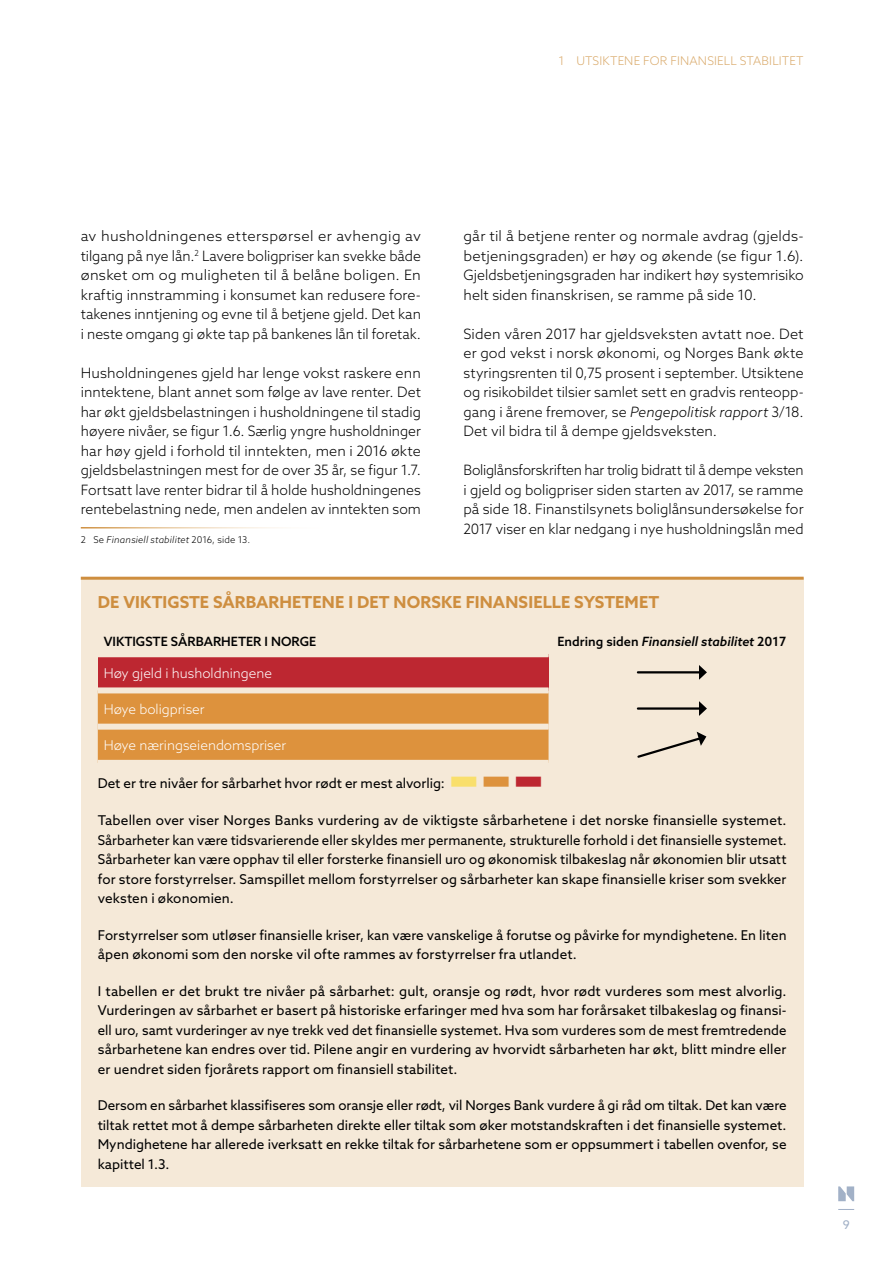
<style>
.page{position:relative;width:893px;height:1263px;background:#fff}
.page>*{position:absolute;margin:0;border:0;box-sizing:border-box;transform-origin:0 0}
.t1{font:700 16.5px "Azo Sans";letter-spacing:.005em;color:#ce8e3f}
.t2{font:300 14.25px/19.5px "Azo Sans";letter-spacing:.005em;color:#000;text-align:justify}
.t3{font:13.5px/19.5px "Azo Sans";letter-spacing:.005em;color:#000;text-align:justify}
.t4{font:300 13.5px "Azo Sans";color:#fff}
.t5{font:italic 500 12.75px "Azo Sans";color:#000}
.t6{font:500 12.75px "Azo Sans";color:#000}
.t7{font:300 12px "Azo Sans";color:#daab6d}
.t8{font:12px "Azo Sans";color:#a2b1c7}
.t9{font:italic 300 9.3px "Azo Sans";letter-spacing:.02em;color:#000}
.s1{font-style:normal}
.s2{font-style:italic}
.s3{color:#f9df6c}
.s4{color:#dd923d}
.s5{color:#bd2731}
</style>
<div class="page">
<svg style="left:838px;top:1209px;width:16px;height:1px"></svg>
<svg style="left:838px;top:1186px;width:16px;height:15px"></svg>
<div style="left:81px;top:578px;width:723px;height:608px;background:#f5e9d8"></div>
<hr style="left:81px;top:577px;width:723px;height:3px;background:#ce8e3f">
<div style="left:98px;top:654px;width:451px;height:36px;background:#bd2731"></div>
<div style="left:98px;top:693px;width:451px;height:67px;background:#dd923d"></div>
<div style="left:98px;top:651px;width:451px;height:6px;background:#f5e9d8"></div>
<div style="left:98px;top:687px;width:451px;height:6px;background:#f5e9d8"></div>
<div style="left:98px;top:724px;width:451px;height:6px;background:#f5e9d8"></div>
<hr style="left:638px;top:671px;width:63px;height:2px;background:#000">
<svg style="left:699px;top:665px;width:8px;height:15px"></svg>
<hr style="left:638px;top:707px;width:63px;height:3px;background:#000">
<svg style="left:699px;top:701px;width:8px;height:15px"></svg>
<svg style="left:637px;top:732px;width:69px;height:26px"></svg>
<p class="t7" style="left:558px;top:53px;width:35px">1 Utsiktene</p>
<p class="t7" style="left:643px;top:53px;width:35px">for finansiell</p>
<p class="t7" style="left:740px;top:53px;width:8px">stabilitet</p>
<p class="t2" style="left:81px;top:226px;width:342px;text-align:left">av husholdningenes etterspørsel er avhengig av tilgang på nye lån.<sup>2</sup> Lavere boligpriser kan svekke både ønsket om og muligheten til å belåne boligen. En kraftig innstramming i konsumet kan redusere fore&shy;takenes inntjening og evne til å betjene gjeld. Det kan i neste omgang gi økte tap på bankenes lån til foretak.</p>
<p class="t2" style="left:81px;top:363px;width:342px">Husholdningenes gjeld har lenge vokst raskere enn inntektene, blant annet som følge av lave renter. Det har økt gjeldsbelastningen i husholdningene til stadig høyere nivåer, se figur 1.6. Særlig yngre husholdninger har høy gjeld i forhold til inntekten, men i 2016 økte gjeldsbelastningen mest for de over 35 år, se figur 1.7.<br>Fortsatt lave renter bidrar til å holde husholdningenes rentebelastning nede, men andelen av inntekten som</p>
<p class="t9" style="left:81px;top:533px;width:171px"><span class="s1">2 Se</span> Finansiell stabilitet <span class="s1">2016, side 13.</span></p>
<p class="t2" style="left:463px;top:226px;width:342px;text-align:left">går til å betjene renter og normale avdrag (gjelds&shy;betjeningsgraden) er høy og økende (se figur 1.6).<br>Gjeldsbetjeningsgraden har indikert høy systemrisiko helt siden finanskrisen, se ramme på side 10.</p>
<p class="t2" style="left:463px;top:324px;width:342px">Siden våren 2017 har gjeldsveksten avtatt noe. Det er god vekst i norsk økonomi, og Norges Bank økte styringsrenten til 0,75 prosent i september. Utsiktene og risikobildet tilsier samlet sett en gradvis renteopp&shy;gang i årene fremover, se <span class="s2">Pengepolitisk rapport</span> 3/18.<br>Det vil bidra til å dempe gjeldsveksten.</p>
<p class="t2" style="left:463px;top:460px;width:342px">Boliglånsforskriften har trolig bidratt til å dempe veksten i gjeld og boligpriser siden starten av 2017, se ramme på side 18. Finanstilsynets boliglånsundersøkelse for 2017 viser en klar nedgang i nye husholdningslån med</p>
<p class="t1" style="left:98px;top:591px;width:563px">DE VIKTIGSTE SÅRBARHETEN E I DET N ORSKE FINAN SIELLE SYSTEMET</p>
<p class="t6" style="left:104px;top:633px;width:214px">VIKTIGSTE SÅRBARH ETER I NORGE</p>
<p class="t5" style="left:557px;top:633px;width:230px"><span class="s1">ENDRING SIDEN</span> Finansiell stabilitet <span class="s1">2017</span></p>
<p class="t4" style="left:104px;top:664px;width:170px">Høy gjeld i husholdningene</p>
<p class="t4" style="left:104px;top:700px;width:102px">Høye boligpriser</p>
<p class="t4" style="left:104px;top:736px;width:184px">Høye næringseiendomspriser</p>
<p class="t3" style="left:98px;top:773px;width:448px">Det er tre nivåer for sårbarhet hvor rødt er mest alvorlig: <span class="s3">■</span><span class="s4">■</span><span class="s5">■</span></p>
<p class="t3" style="left:98px;top:811px;width:690px">Tabellen over viser Norges Banks vurdering av de viktigste sårbarhetene i det norske finansielle systemet.<br>Sårbarheter kan være tidsvarierende eller skyldes mer permanente, strukturelle forhold i det finansielle systemet.<br>Sårbarheter kan være opphav til eller forsterke finansiell uro og økonomisk tilbakeslag når økonomien blir utsatt for store forstyrrelser. Samspillet mellom forstyrrelser og sårbarheter kan skape finansielle kriser som svekker veksten i økonomien.</p>
<p class="t3" style="left:98px;top:925px;width:690px">Forstyrrelser som utløser finansielle kriser, kan være vanskelige å forutse og påvirke for myndighetene. En liten åpen økonomi som den norske vil ofte rammes av forstyrrelser fra utlandet.</p>
<p class="t3" style="left:98px;top:981px;width:690px">I tabellen er det brukt tre nivåer på sårbarhet: gult, oransje og rødt, hvor rødt vurderes som mest alvorlig.<br>Vurderingen av sårbarhet er basert på historiske erfaringer med hva som har forårsaket tilbakeslag og finansi&shy;ell uro, samt vurderinger av nye trekk ved det finansielle systemet. Hva som vurderes som de mest fremtredende sårbarhetene kan endres over tid. Pilene angir en vurdering av hvorvidt sårbarheten har økt, blitt mindre eller er uendret siden fjorårets rapport om finansiell stabilitet.</p>
<p class="t3" style="left:98px;top:1096px;width:690px">Dersom en sårbarhet klassifiseres som oransje eller rødt, vil Norges Bank vurdere å gi råd om tiltak. Det kan være tiltak rettet mot å dempe sårbarheten direkte eller tiltak som øker motstandskraften i det finansielle systemet.<br>Myndighetene har allerede iverksatt en rekke tiltak for sårbarhetene som er oppsummert i tabellen ovenfor, se kapittel 1.3.</p>
<p class="t8" style="left:843px;top:1217px;width:9px">9</p>
</div>
